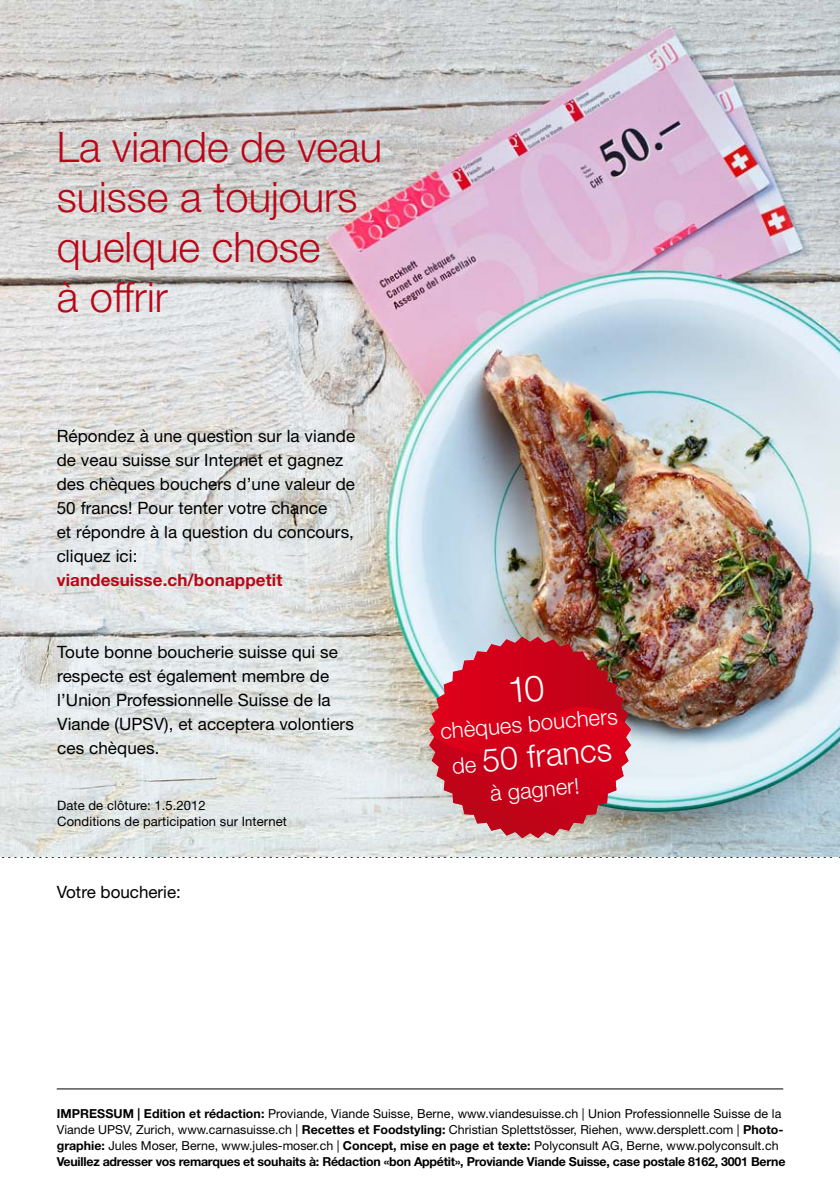
<style>
.page{position:relative;width:840px;height:1191px;background:#fff}
.page>*{position:absolute;margin:0;border:0;box-sizing:border-box;transform-origin:0 0}
.t1{font:300 42px/50px "Helvetica Neue LT Std";color:#b80718}
.t2{font:300 32px "Helvetica Neue LT Std";color:#fff}
.t3{font:300 22px "Helvetica Neue LT Std";color:#fff}
.t4{font:17px/24px "Helvetica Neue LT Std";letter-spacing:.005em;color:#000}
.t5{font:700 17px "Helvetica Neue LT Std";letter-spacing:.005em;color:#b80718}
.t6{font:13px/16px "Helvetica Neue LT Std";letter-spacing:.005em;color:#000}
.t7{font:12.4px/16px "Helvetica Neue LT Std";color:#000}
.s1{font-size:22px}
.s2{font-weight:700}
</style>
<div class="page">
<svg style="left:0;top:855px;width:840px;height:3px"></svg>
<hr style="left:57px;top:1088px;width:725px;height:1px;background:#000">
<img style="left:0;top:0;width:839px;height:856px">
<img style="left:429px;top:636px;width:201px;height:39px">
<svg style="left:429px;top:675px;width:201px;height:163px;background:#ca2537"></svg>
<h1 class="t1" style="left:57px;top:121px;width:327px">La viande de veau suisse a toujours quelque chose<br>à offrir</h1>
<h3 class="t4" style="left:57px;top:424px;width:300px">Répondez à une question sur la viande de veau suisse sur Internet et gagnez des chèques bouchers d’une valeur de<br>50 francs! Pour tenter votre chance<br>et répondre à la question du concours, cliquez ici:</h3>
<h3 class="t5" style="left:57px;top:569px;width:227px">viandesuisse.ch/bonappetit</h3>
<h3 class="t4" style="left:57px;top:640px;width:298px">Toute bonne boucherie suisse qui se respecte est également membre de l’Union Professionnelle Suisse de la<br>Viande (UPSV), et acceptera volontiers ces chèques.</h3>
<p class="t6" style="left:57px;top:797px;width:231px">Date de clôture: 1.5.2012<br>Conditions de participation sur Internet</p>
<h3 class="t4" style="left:57px;top:880px;width:126px">Votre boucherie:</h3>
<h3 class="t3" style="left:439px;top:718px;width:179px;rotate:-5deg">chèques bouchers</h3>
<h2 class="t2" style="left:450px;top:743px;width:162px;rotate:-5deg"><span class="s1">de</span> 50 francs</h2>
<h3 class="t3" style="left:488px;top:780px;width:91px;rotate:-5deg">à gagner!</h3>
<p class="t7" style="left:57px;top:1105px;width:729px"><span class="s2">Impressum | Edition et rédaction:</span> Proviande, Viande Suisse, Berne, www.viandesuisse.ch | Union Professionnelle Suisse de la Viande UPSV, Zurich, www.carnasuisse.ch | <span class="s2">Recettes et Foodstyling:</span> Christian Splettstösser, Riehen, www.dersplett.com | <span class="s2">Photo&shy;graphie:</span> Jules Moser, Berne, www.jules-moser.ch | <span class="s2">Concept, mise en page et texte:</span> Polyconsult AG, Berne, www.polyconsult.ch <span class="s2">Veuillez adresser vos remarques et souhaits à: Rédaction «bon Appétit», Proviande Viande Suisse, case postale 8162, 3001 Berne</span></p>
</div>
